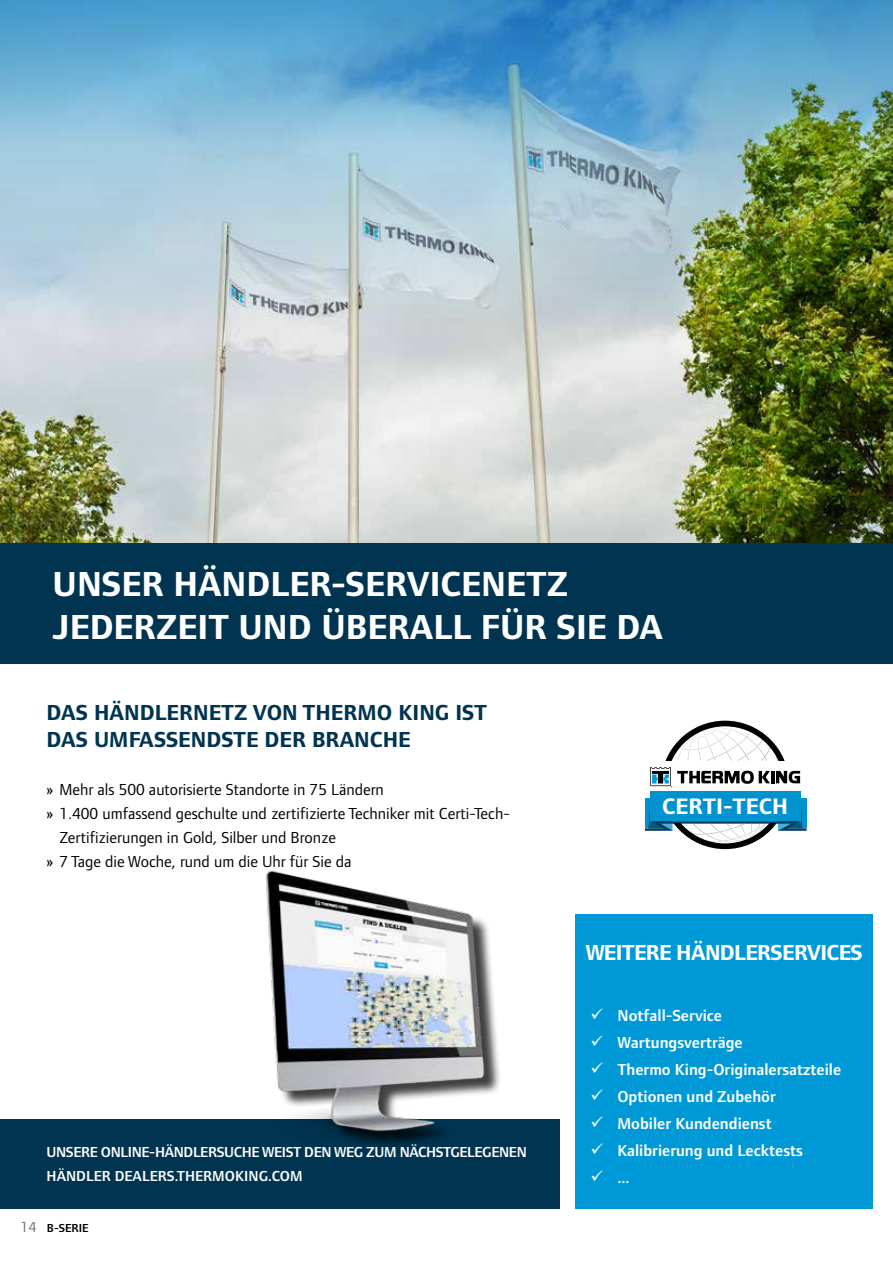
<style>
.page{position:relative;width:893px;height:1263px;background:#fff}
.page>*{position:absolute;margin:0;border:0;box-sizing:border-box;transform-origin:0 0}
.t1{font:700 36px/43.2px "Foundry Form Sans";color:#fff}
.t2{font:700 23.25px "Foundry Form Sans Blonde";color:#fff}
.t3{font:700 22.5px/27px "Foundry Form Sans";color:#003450}
.t4{font:700 22.5px "Foundry Form Sans";letter-spacing:-.03em;color:#fff}
.t5{font:16.5px "Foundry Form Sans";color:#000}
.t6{font:600 16.5px/27px "Foundry Form Sans";color:#fff}
.t7{font:600 15px/24px "Foundry Form Sans";letter-spacing:-.025em;color:#fff}
.t8{font:600 12px "Foundry Form Sans";color:#000}
.s1{font-weight:400;font-size:15px;color:#717275}
</style>
<div class="page">
<img style="left:0;top:332px;width:893px;height:211px">
<img style="left:0;top:144px;width:893px;height:188px">
<svg style="left:0;top:0;width:893px;height:144px;background:#61a6cd"></svg>
<div style="left:0;top:543px;width:893px;height:121px;background:#003450"></div>
<div style="left:0;top:1119px;width:560px;height:89px;background:#003450"></div>
<div style="left:575px;top:914px;width:298px;height:294px;background:#0099d8"></div>
<svg style="left:645px;top:767px;width:162px;height:82px"></svg>
<svg style="left:666px;top:721px;width:119px;height:39px"></svg>
<div style="left:269px;top:874px;width:233px;height:276px;background:#000;opacity:.75"></div>
<img style="left:265px;top:870px;width:237px;height:266px">
<h1 class="t1" style="left:53px;top:563px;width:612px">UNSER HÄNDLER-SERVICENETZ<br>JEDERZEIT UND ÜBERALL FÜR SIE DA</h1>
<h3 class="t3" style="left:47px;top:699px;width:442px">DAS HÄNDLERNETZ VON THERMO KING IST<br>DAS UMFASSENDSTE DER BRANCHE</h3>
<p class="t5" style="left:47px;top:779px;width:339px">» Mehr als 500 autorisierte Standorte in 75 Ländern</p>
<p class="t5" style="left:47px;top:803px;width:465px">» 1.400 umfassend geschulte und zertifizierte Techniker mit Certi-Tech-</p>
<p class="t5" style="left:59px;top:827px;width:278px">Zertifizierungen in Gold, Silber und Bronze</p>
<p class="t5" style="left:47px;top:851px;width:306px">» 7 Tage die Woche, rund um die Uhr für Sie da</p>
<p class="t7" style="left:47px;top:1140px;width:482px">UNSERE ONLINE-HÄNDLERSUCHE WEIST DEN WEG ZUM NÄCHSTGELEGENEN<br>HÄNDLER DEALERS.THERMOKING.COM</p>
<p class="t8" style="left:21px;top:1221px;width:70px"><span class="s1">14</span> B-SERIE</p>
<h2 class="t2" style="left:662px;top:794px;width:127px">CERTI-TECH</h2>
<h3 class="t4" style="left:586px;top:939px;width:279px">WEITERE HÄNDLERSERVICES</h3>
<p class="t6" style="left:617px;top:1002px;width:225px">Notfall-Service<br>Wartungsverträge<br>Thermo King-Originalersatzteile<br>Optionen und Zubehör<br>Mobiler Kundendienst<br>Kalibrierung und Lecktests<br>...</p>
</div>
